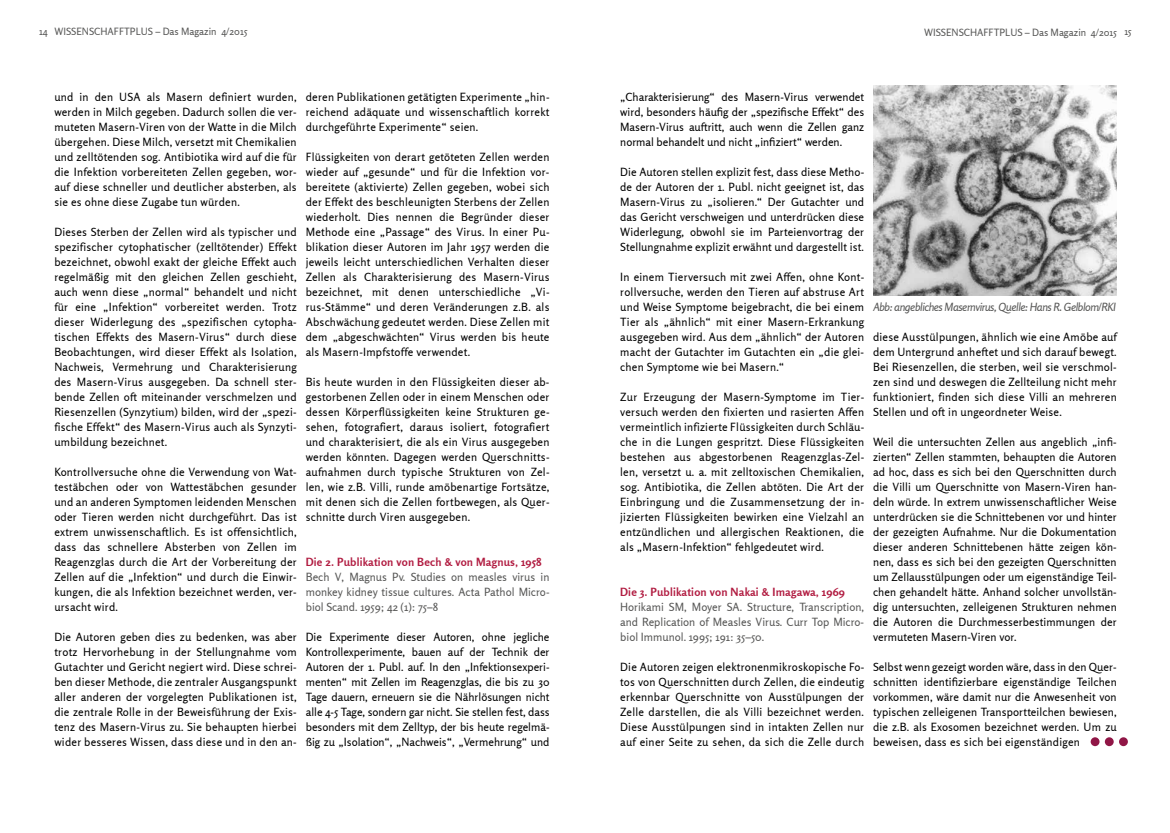
<style>
.page{position:relative;width:1170px;height:833px;background:#fff}
.page>*{position:absolute;margin:0;border:0;box-sizing:border-box;transform-origin:0 0}
.t1{font:11.25px/15px "Rosario";letter-spacing:.02em;color:#000;text-align:justify}
.t2{font:11.25px/15px "Rosario";color:#575756;text-align:justify}
.t3{font:700 11.25px "Rosario";letter-spacing:.02em;color:#b11c41}
.t4{font:italic 11.25px "Rosario";letter-spacing:-.04em;color:#575756}
.t5{font:10px "Rosario";color:#575756}
</style>
<div class="page">
<div style="left:1090px;top:737px;width:9px;height:9px;background:#901646;border-radius:50%"></div>
<div style="left:1104px;top:737px;width:9px;height:9px;background:#901646;border-radius:50%"></div>
<svg style="left:1118px;top:737px;width:9px;height:9px"></svg>
<img style="left:873px;top:86px;width:243px;height:210px">
<p class="t5" style="left:39px;top:26px;width:210px">14 WISSENSCHAFFTPLUS – Das Magazin 4/2015</p>
<p class="t5" style="left:924px;top:26px;width:209px">WISSENSCHAFFTPLUS – Das Magazin 4/2015 15</p>
<p class="t1" style="left:54px;top:89px;width:244px">und in den USA als Masern definiert wurden, werden in Milch gegeben. Dadurch sollen die ver&shy;muteten Masern-Viren von der Watte in die Milch übergehen. Diese Milch, versetzt mit Chemikalien und zelltötenden sog. Antibiotika wird auf die für die Infektion vorbereiteten Zellen gegeben, wor&shy;auf diese schneller und deutlicher absterben, als sie es ohne diese Zugabe tun würden.</p>
<p class="t1" style="left:54px;top:224px;width:244px">Dieses Sterben der Zellen wird als typischer und spezifischer cytophatischer (zelltötender) Effekt bezeichnet, obwohl exakt der gleiche Effekt auch regelmäßig mit den gleichen Zellen geschieht, auch wenn diese „normal“ behandelt und nicht für eine „Infektion“ vorbereitet werden. Trotz dieser Widerlegung des „spezifischen cytopha&shy;tischen Effekts des Masern-Virus“ durch diese Beobachtungen, wird dieser Effekt als Isolation, Nachweis, Vermehrung und Charakterisierung des Masern-Virus ausgegeben. Da schnell ster&shy;bende Zellen oft miteinander verschmelzen und Riesenzellen (Synzytium) bilden, wird der „spezi&shy;fische Effekt“ des Masern-Virus auch als Synzyti&shy;umbildung bezeichnet.</p>
<p class="t1" style="left:54px;top:464px;width:244px">Kontrollversuche ohne die Verwendung von Wat&shy;testäbchen oder von Wattestäbchen gesunder und an anderen Symptomen leidenden Menschen oder Tieren werden nicht durchgeführt. Das ist extrem unwissenschaftlich. Es ist offensichtlich, dass das schnellere Absterben von Zellen im Reagenzglas durch die Art der Vorbereitung der Zellen auf die „Infektion“ und durch die Einwir&shy;kungen, die als Infektion bezeichnet werden, ver&shy;ursacht wird.</p>
<p class="t1" style="left:54px;top:629px;width:244px">Die Autoren geben dies zu bedenken, was aber trotz Hervorhebung in der Stellungnahme vom Gutachter und Gericht negiert wird. Diese schrei&shy;ben dieser Methode, die zentraler Ausgangspunkt aller anderen der vorgelegten Publikationen ist, die zentrale Rolle in der Beweisführung der Exis&shy;tenz des Masern-Virus zu. Sie behaupten hierbei wider besseres Wissen, dass diese und in den an-</p>
<p class="t1" style="left:306px;top:89px;width:245px">deren Publikationen getätigten Experimente „hin&shy;reichend adäquate und wissenschaftlich korrekt durchgeführte Experimente“ seien.</p>
<p class="t1" style="left:306px;top:149px;width:245px">Flüssigkeiten von derart getöteten Zellen werden wieder auf „gesunde“ und für die Infektion vor&shy;bereitete (aktivierte) Zellen gegeben, wobei sich der Effekt des beschleunigten Sterbens der Zellen wiederholt. Dies nennen die Begründer dieser Methode eine „Passage“ des Virus. In einer Pu&shy;blikation dieser Autoren im Jahr 1957 werden die jeweils leicht unterschiedlichen Verhalten dieser Zellen als Charakterisierung des Masern-Virus bezeichnet, mit denen unterschiedliche „Vi&shy;rus-Stämme“ und deren Veränderungen z.B. als Abschwächung gedeutet werden. Diese Zellen mit dem „abgeschwächten“ Virus werden bis heute als Masern-Impfstoffe verwendet.</p>
<p class="t1" style="left:306px;top:374px;width:245px">Bis heute wurden in den Flüssigkeiten dieser ab&shy;gestorbenen Zellen oder in einem Menschen oder dessen Körperflüssigkeiten keine Strukturen ge&shy;sehen, fotografiert, daraus isoliert, fotografiert und charakterisiert, die als ein Virus ausgegeben werden könnten. Dagegen werden Querschnitts&shy;aufnahmen durch typische Strukturen von Zel&shy;len, wie z.B. Villi, runde amöbenartige Fortsätze, mit denen sich die Zellen fortbewegen, als Quer&shy;schnitte durch Viren ausgegeben.</p>
<p class="t3" style="left:306px;top:555px;width:237px">Die 2. Publikation von Bech &amp; von Magnus, 1958</p>
<p class="t2" style="left:306px;top:569px;width:245px">Bech V, Magnus Pv. Studies on measles virus in monkey kidney tissue cultures. Acta Pathol Micro&shy;biol Scand. 1959; 42 (1): 75–8</p>
<p class="t1" style="left:306px;top:629px;width:245px">Die Experimente dieser Autoren, ohne jegliche Kontrollexperimente, bauen auf der Technik der Autoren der 1. Publ. auf. In den „Infektionsexperi&shy;menten“ mit Zellen im Reagenzglas, die bis zu 30<br>Tage dauern, erneuern sie die Nährlösungen nicht alle 4-5 Tage, sondern gar nicht. Sie stellen fest, dass besonders mit dem Zelltyp, der bis heute regelmä&shy;ßig zu „Isolation“, „Nachweis“, „Vermehrung“ und</p>
<p class="t1" style="left:620px;top:89px;width:245px">„Charakterisierung“ des Masern-Virus verwendet wird, besonders häufig der „spezifische Effekt“ des Masern-Virus auftritt, auch wenn die Zellen ganz normal behandelt und nicht „infiziert“ werden.</p>
<p class="t1" style="left:620px;top:164px;width:245px">Die Autoren stellen explizit fest, dass diese Metho&shy;de der Autoren der 1. Publ. nicht geeignet ist, das Masern-Virus zu „isolieren.“ Der Gutachter und das Gericht verschweigen und unterdrücken diese Widerlegung, obwohl sie im Parteienvortrag der Stellungnahme explizit erwähnt und dargestellt ist.</p>
<p class="t1" style="left:620px;top:269px;width:245px">In einem Tierversuch mit zwei Affen, ohne Kont&shy;rollversuche, werden den Tieren auf abstruse Art und Weise Symptome beigebracht, die bei einem Tier als „ähnlich“ mit einer Masern-Erkrankung ausgegeben wird. Aus dem „ähnlich“ der Autoren macht der Gutachter im Gutachten ein „die glei&shy;chen Symptome wie bei Masern.“</p>
<p class="t1" style="left:620px;top:389px;width:245px">Zur Erzeugung der Masern-Symptome im Tier&shy;versuch werden den fixierten und rasierten Affen vermeintlich infizierte Flüssigkeiten durch Schläu&shy;che in die Lungen gespritzt. Diese Flüssigkeiten bestehen aus abgestorbenen Reagenzglas-Zel&shy;len, versetzt u. a. mit zelltoxischen Chemikalien, sog. Antibiotika, die Zellen abtöten. Die Art der Einbringung und die Zusammensetzung der in&shy;jizierten Flüssigkeiten bewirken eine Vielzahl an entzündlichen und allergischen Reaktionen, die als „Masern-Infektion“ fehlgedeutet wird.</p>
<p class="t3" style="left:620px;top:585px;width:226px">Die 3. Publikation von Nakai &amp; Imagawa, 1969</p>
<p class="t2" style="left:620px;top:599px;width:245px">Horikami SM, Moyer SA. Structure, Transcription, and Replication of Measles Virus. Curr Top Micro&shy;biol Immunol. 1995; 191: 35–50.</p>
<p class="t1" style="left:620px;top:659px;width:245px">Die Autoren zeigen elektronenmikroskopische Fo&shy;tos von Querschnitten durch Zellen, die eindeutig erkennbar Querschnitte von Ausstülpungen der Zelle darstellen, die als Villi bezeichnet werden.<br>Diese Ausstülpungen sind in intakten Zellen nur auf einer Seite zu sehen, da sich die Zelle durch</p>
<p class="t4" style="left:873px;top:300px;width:244px">Abb: angebliches Masernvirus, Quelle: Hans R. Gelblom/RKI</p>
<p class="t1" style="left:873px;top:329px;width:245px">diese Ausstülpungen, ähnlich wie eine Amöbe auf dem Untergrund anheftet und sich darauf bewegt.<br>Bei Riesenzellen, die sterben, weil sie verschmol&shy;zen sind und deswegen die Zellteilung nicht mehr funktioniert, finden sich diese Villi an mehreren Stellen und oft in ungeordneter Weise.</p>
<p class="t1" style="left:873px;top:434px;width:245px">Weil die untersuchten Zellen aus angeblich „infi&shy;zierten“ Zellen stammten, behaupten die Autoren ad hoc, dass es sich bei den Querschnitten durch die Villi um Querschnitte von Masern-Viren han&shy;deln würde. In extrem unwissenschaftlicher Weise unterdrücken sie die Schnittebenen vor und hinter der gezeigten Aufnahme. Nur die Dokumentation dieser anderen Schnittebenen hätte zeigen kön&shy;nen, dass es sich bei den gezeigten Querschnitten um Zellausstülpungen oder um eigenständige Teil&shy;chen gehandelt hätte. Anhand solcher unvollstän&shy;dig untersuchten, zelleigenen Strukturen nehmen die Autoren die Durchmesserbestimmungen der vermuteten Masern-Viren vor.</p>
<p class="t1" style="left:873px;top:659px;width:245px">Selbst wenn gezeigt worden wäre, dass in den Quer&shy;schnitten identifizierbare eigenständige Teilchen vorkommen, wäre damit nur die Anwesenheit von typischen zelleigenen Transportteilchen bewiesen, die z.B. als Exosomen bezeichnet werden. Um zu beweisen, dass es sich bei eigenständigen</p>
</div>
